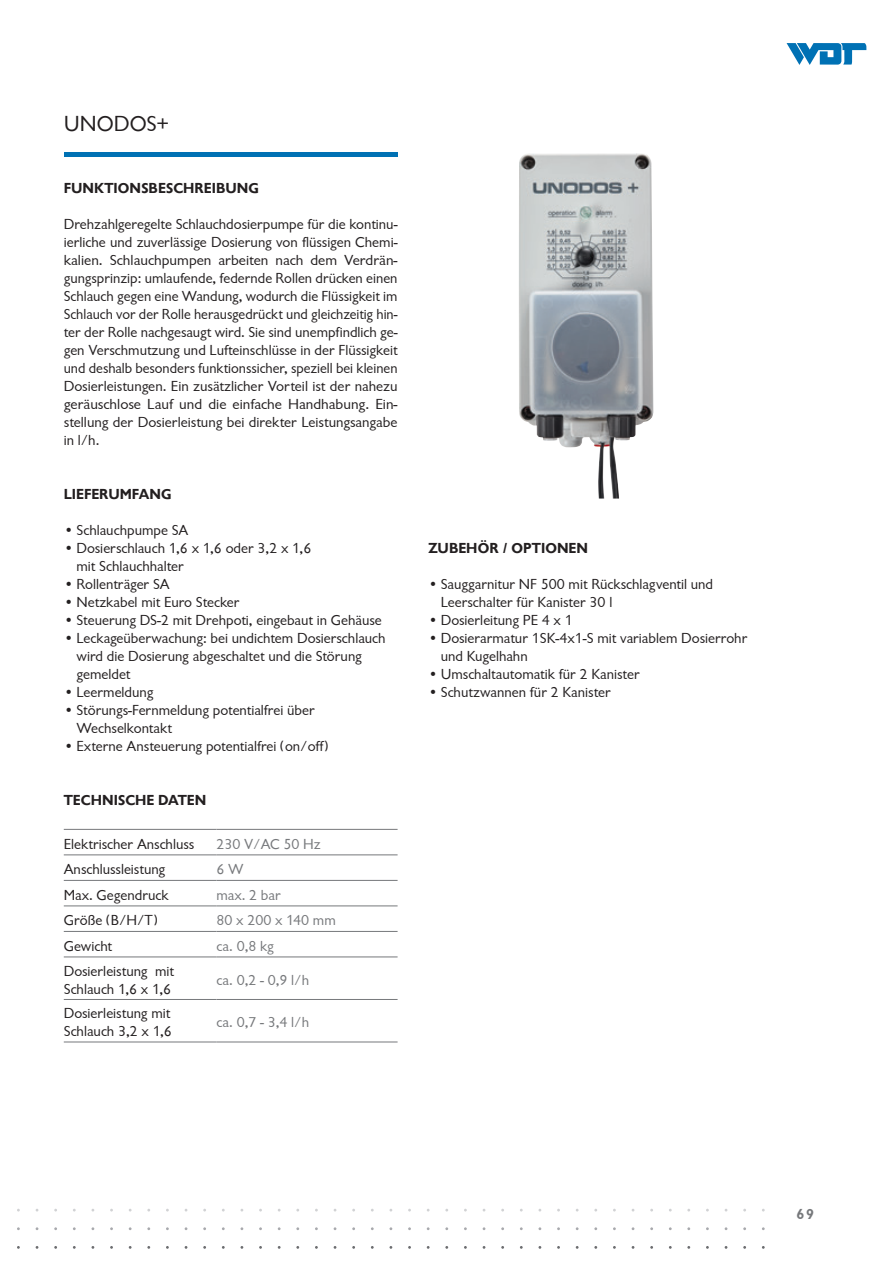
<style>
.page{position:relative;width:893px;height:1263px;background:#fff}
.page>*{position:absolute;margin:0;border:0;box-sizing:border-box;transform-origin:0 0}
.t1{font:22.5px "Chantilly Dsp";color:#231f20}
.t2{font:15px/18px "Chantilly Dsp";color:#231f20}
.t3{font:15px "Chantilly Dsp";color:#76787b}
.t4{font:700 15px "Chantilly Dsp";color:#231f20}
.t5{font:700 15px "Chantilly Dsp";color:#76787b}
</style>
<div class="page">
<svg style="left:786px;top:43px;width:80px;height:22px"></svg>
<hr style="left:64px;top:153px;width:334px;height:4px;background:#0071b4">
<img style="left:519px;top:153px;width:134px;height:345px">
<hr style="left:64px;top:829px;width:152px;height:1px;background:#76787b">
<hr style="left:216px;top:829px;width:182px;height:1px;background:#76787b">
<hr style="left:64px;top:855px;width:152px;height:1px;background:#76787b">
<hr style="left:216px;top:855px;width:182px;height:1px;background:#76787b">
<hr style="left:64px;top:880px;width:152px;height:1px;background:#76787b">
<hr style="left:216px;top:880px;width:182px;height:1px;background:#76787b">
<hr style="left:64px;top:906px;width:152px;height:1px;background:#76787b">
<hr style="left:216px;top:906px;width:182px;height:1px;background:#76787b">
<hr style="left:64px;top:931px;width:152px;height:1px;background:#76787b">
<hr style="left:216px;top:931px;width:182px;height:1px;background:#76787b">
<hr style="left:64px;top:957px;width:152px;height:1px;background:#76787b">
<hr style="left:216px;top:957px;width:182px;height:1px;background:#76787b">
<hr style="left:64px;top:999px;width:152px;height:1px;background:#76787b">
<hr style="left:216px;top:999px;width:182px;height:1px;background:#76787b">
<hr style="left:64px;top:1042px;width:152px;height:1px;background:#76787b">
<hr style="left:216px;top:1042px;width:182px;height:1px;background:#76787b">
<h1 class="t1" style="left:64px;top:111px;width:107px">UNODOS+</h1>
<p class="t4" style="left:64px;top:180px;width:197px">FUNKTIONSBESCHREIBUNG</p>
<p class="t2" style="left:64px;top:215px;width:335px;text-align:justify">Drehzahlgeregelte Schlauchdosierpumpe für die kontinu&shy;ierliche und zuverlässige Dosierung von flüssigen Chemi&shy;kalien. Schlauchpumpen arbeiten nach dem Verdrän&shy;gungsprinzip: umlaufende, federnde Rollen drücken einen Schlauch gegen eine Wandung, wodurch die Flüssigkeit im Schlauch vor der Rolle herausgedrückt und gleichzeitig hin&shy;ter der Rolle nachgesaugt wird. Sie sind unempfindlich ge&shy;gen Verschmutzung und Lufteinschlüsse in der Flüssigkeit und deshalb besonders funktionssicher, speziell bei kleinen Dosierleistungen. Ein zusätzlicher Vorteil ist der nahezu geräuschlose Lauf und die einfache Handhabung. Ein&shy;stellung der Dosierleistung bei direkter Leistungsangabe in l/h.</p>
<p class="t4" style="left:64px;top:486px;width:109px">LIEFERUMFANG</p>
<p class="t2" style="left:64px;top:521px;width:126px">• Schlauchpumpe SA</p>
<p class="t2" style="left:77px;top:539px;width:236px;text-indent:-13px">• Dosierschlauch 1,6 x 1,6 oder 3,2 x 1,6 mit Schlauchhalter</p>
<p class="t2" style="left:64px;top:575px;width:107px">• Rollenträger SA</p>
<p class="t2" style="left:64px;top:593px;width:177px">• Netzkabel mit Euro Stecker</p>
<p class="t2" style="left:64px;top:611px;width:320px">• Steuerung DS-2 mit Drehpoti, eingebaut in Gehäuse</p>
<p class="t2" style="left:77px;top:629px;width:311px;text-indent:-13px">• Leckageüberwachung: bei undichtem Dosierschlauch wird die Dosierung abgeschaltet und die Störung gemeldet</p>
<p class="t2" style="left:64px;top:683px;width:91px">• Leermeldung</p>
<p class="t2" style="left:77px;top:701px;width:240px;text-indent:-13px">• Störungs-Fernmeldung potentialfrei über<br>Wechselkontakt</p>
<p class="t2" style="left:64px;top:737px;width:266px">• Externe Ansteuerung potentialfrei (on/off)</p>
<p class="t4" style="left:64px;top:792px;width:144px">TECHNISCHE DATEN</p>
<p class="t2" style="left:64px;top:835px;width:132px">Elektrischer Anschluss</p>
<p class="t3" style="left:216px;top:835px;width:106px">230 V/AC 50 Hz</p>
<p class="t2" style="left:64px;top:860px;width:103px">Anschlussleistung</p>
<p class="t3" style="left:216px;top:861px;width:29px">6 W</p>
<p class="t2" style="left:64px;top:886px;width:107px">Max. Gegendruck</p>
<p class="t3" style="left:216px;top:886px;width:66px">max. 2 bar</p>
<p class="t2" style="left:64px;top:911px;width:95px">Größe (B/H/T)</p>
<p class="t3" style="left:216px;top:912px;width:121px">80 x 200 x 140 mm</p>
<p class="t2" style="left:64px;top:937px;width:50px">Gewicht</p>
<p class="t3" style="left:216px;top:938px;width:59px">ca. 0,8 kg</p>
<p class="t2" style="left:64px;top:962px;width:112px">Dosierleistung mit<br>Schlauch 1,6 x 1,6</p>
<p class="t3" style="left:216px;top:972px;width:94px">ca. 0,2 - 0,9 l/h</p>
<p class="t2" style="left:64px;top:1005px;width:110px">Dosierleistung mit<br>Schlauch 3,2 x 1,6</p>
<p class="t3" style="left:216px;top:1014px;width:94px">ca. 0,7 - 3,4 l/h</p>
<p class="t4" style="left:428px;top:540px;width:161px">ZUBEHÖR / OPTIONEN</p>
<p class="t2" style="left:441px;top:575px;width:274px;text-indent:-13px">• Sauggarnitur NF 500 mit Rückschlagventil und<br>Leerschalter für Kanister 30 l</p>
<p class="t2" style="left:428px;top:611px;width:146px">• Dosierleitung PE 4 x 1</p>
<p class="t2" style="left:441px;top:629px;width:308px;text-indent:-13px">• Dosierarmatur 1SK-4x1-S mit variablem Dosierrohr und Kugelhahn</p>
<p class="t2" style="left:428px;top:665px;width:213px">• Umschaltautomatik für 2 Kanister</p>
<p class="t2" style="left:428px;top:683px;width:184px">• Schutzwannen für 2 Kanister</p>
<p class="t5" style="left:797px;top:1206px;width:19px">69</p>
</div>
